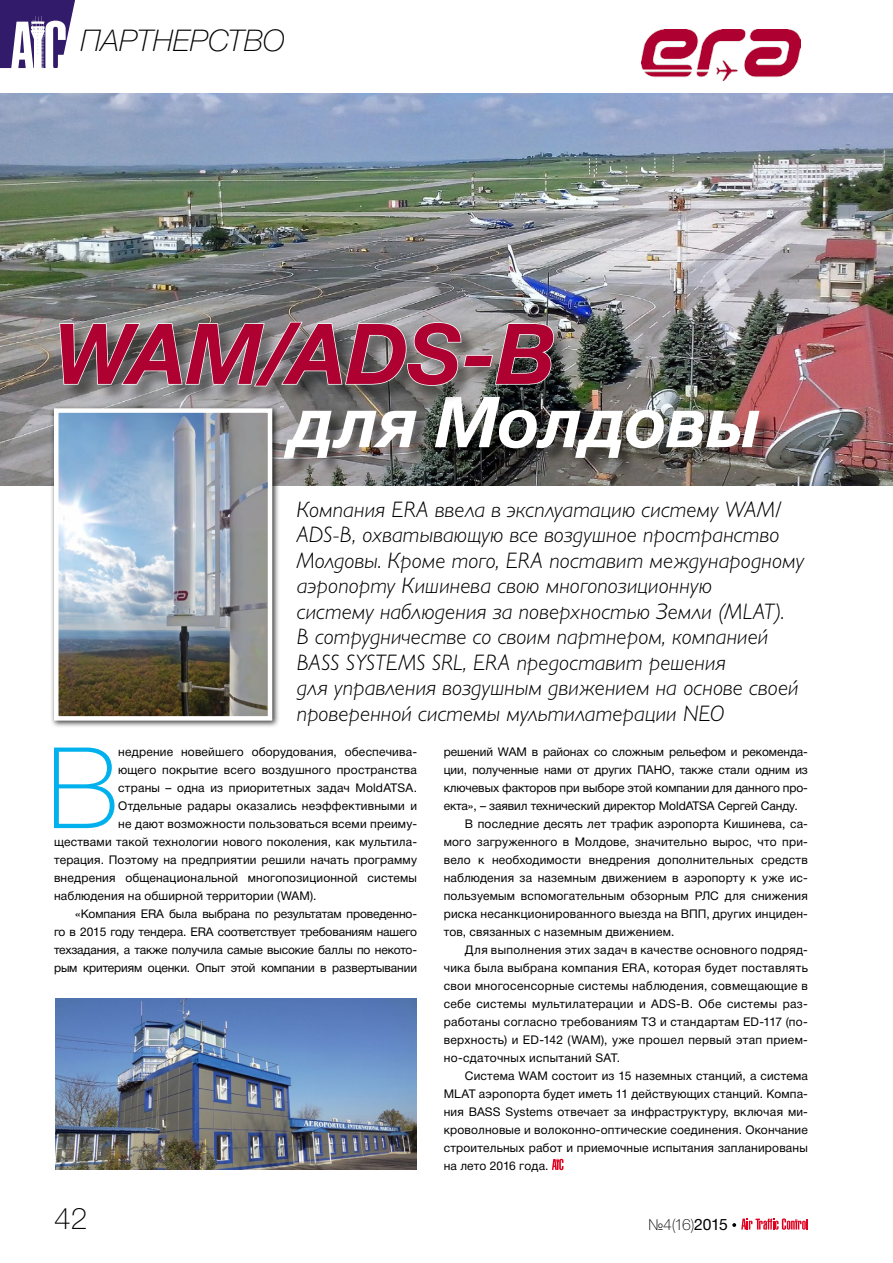
<style>
.page{position:relative;width:893px;height:1263px;background:#fff}
.page>*{position:absolute;margin:0;border:0;box-sizing:border-box;transform-origin:0 0}
.main_text_rus{font:100 113.1px "Helvetica Neue Cyr";color:#00b1ed}
.Заголовок1light{font:italic 700 84.15px "Helvetica Neue Cyr";letter-spacing:-.01em;color:#ae0031}
.Заголовок1light-2{font:italic 700 70.5px "Helvetica Neue Cyr";letter-spacing:-.01em;color:#fff}
.t1{font:italic 100 30px "Helvetica Neue Cyr";letter-spacing:.005em;color:#000}
.t2{font:100 30px "Helvetica Neue Cyr";color:#000}
.intro1{font:italic 22.5px/25.5px "Gill Sans Light C";letter-spacing:.005em;color:#000}
.t3{font:100 15.75px "Helvetica Neue Cyr";color:#000}
.main_text_rus-2{font:12px/18px "Helvetica Neue Cyr";letter-spacing:.015em;color:#000;text-align:justify}
.s1{font-weight:400}
</style>
<div class="page">
<img style="left:0;top:94px;width:893px;height:391px">
<svg style="left:0;top:0;width:75px;height:68px"></svg>
<svg style="left:552px;top:1158px;width:11px;height:12px"></svg>
<div style="left:51px;top:405px;width:229px;height:323px;background:#000;opacity:.75"></div>
<img style="left:59px;top:413px;width:208px;height:303px">
<div style="left:54px;top:408px;width:218px;height:313px;border:4px solid #fff"></div>
<img style="left:56px;top:998px;width:360px;height:172px">
<div style="left:285px;top:398px;width:491px;height:77px;background:#000;opacity:.5"></div>
<div style="left:61px;top:323px;width:511px;height:82px;background:#000;opacity:.4"></div>
<svg style="left:59px;top:320px;width:496px;height:67px;background:#858585"></svg>
<img style="left:641px;top:30px;width:159px;height:51px">
<svg style="left:732px;top:1218px;width:76px;height:12px"></svg>
<p class="t1" style="left:81px;top:24px;width:206px">ПАРТНЕРСТВО</p>
<p class="Заголовок1light" style="left:54px;top:308px;width:504px">WAM/ADS-B</p>
<p class="Заголовок1light-2" style="left:290px;top:383px;width:473px">для Молдовы</p>
<p class="intro1" style="left:297px;top:496px;width:509px">Компания ERA ввела в эксплуатацию систему WAM/ ADS-B, охватывающую все воздушное пространство Молдовы. Кроме того, ERA поставит международному аэропорту Кишинева свою многопозиционную<br>систему наблюдения за поверхностью Земли (MLAT).<br>В сотрудничестве со своим партнером, компанией BASS SYSTEMS SRL, ERA предоставит решения<br>для управления воздушным движением на основе своей проверенной системы мультилатерации NEO</p>
<p class="main_text_rus" style="left:47px;top:725px;width:73px">В</p>
<p class="main_text_rus-2" style="left:118px;top:743px;width:300px">недрение новейшего оборудования, обеспечива-</p>
<p class="main_text_rus-2" style="left:118px;top:761px;width:300px">ющего покрытие всего воздушного пространства</p>
<p class="main_text_rus-2" style="left:118px;top:779px;width:300px">страны – одна из приоритетных задач MoldATSA.</p>
<p class="main_text_rus-2" style="left:118px;top:797px;width:300px">Отдельные радары оказались неэффективными и</p>
<p class="main_text_rus-2" style="left:118px;top:815px;width:300px">не дают возможности пользоваться всеми преиму-</p>
<p class="main_text_rus-2" style="left:54px;top:833px;width:365px">ществами такой технологии нового поколения, как мультила-</p>
<p class="main_text_rus-2" style="left:54px;top:851px;width:365px">терация. Поэтому на предприятии решили начать программу</p>
<p class="main_text_rus-2" style="left:54px;top:869px;width:364px">внедрения общенациональной многопозиционной системы</p>
<p class="main_text_rus-2" style="left:54px;top:887px;width:264px">наблюдения на обширной территории (WAM).</p>
<p class="main_text_rus-2" style="left:54px;top:905px;width:365px;text-indent:21px">«Компания ERA была выбрана по результатам проведенно&shy;го в 2015 году тендера. ERA соответствует требованиям нашего техзадания, а также получила самые высокие баллы по некото&shy;рым критериям оценки. Опыт этой компании в развертывании</p>
<p class="main_text_rus-2" style="left:444px;top:743px;width:366px">решений WAM в районах со сложным рельефом и рекоменда&shy;ции, полученные нами от других ПАНО, также стали одним из ключевых факторов при выборе этой компании для данного про&shy;екта», – заявил технический директор MoldATSA Сергей Санду.</p>
<p class="main_text_rus-2" style="left:444px;top:815px;width:366px;text-indent:21px">В последние десять лет трафик аэропорта Кишинева, са&shy;мого загруженного в Молдове, значительно вырос, что при&shy;вело к необходимости внедрения дополнительных средств наблюдения за наземным движением в аэропорту к уже ис&shy;пользуемым вспомогательным обзорным РЛС для снижения риска несанкционированного выезда на ВПП, других инциден&shy;тов, связанных с наземным движением.</p>
<p class="main_text_rus-2" style="left:444px;top:941px;width:366px;text-indent:21px">Для выполнения этих задач в качестве основного подряд&shy;чика была выбрана компания ERA, которая будет поставлять свои многосенсорные системы наблюдения, совмещающие в себе системы мультилатерации и ADS-B. Обе системы раз&shy;работаны согласно требованиям ТЗ и стандартам ED-117 (по&shy;верхность) и ED-142 (WAM), уже прошел первый этап прием&shy;но-сдаточных испытаний SAT.</p>
<p class="main_text_rus-2" style="left:444px;top:1067px;width:366px;text-indent:21px">Система WAM состоит из 15 наземных станций, а система MLAT аэропорта будет иметь 11 действующих станций. Компа&shy;ния BASS Systems отвечает за инфраструктуру, включая ми&shy;кроволновые и волоконно-оптические соединения. Окончание строительных работ и приемочные испытания запланированы на лето 2016 года.</p>
<p class="t2" style="left:54px;top:1202px;width:35px">42</p>
<p class="t3" style="left:648px;top:1215px;width:81px">№4(16)<span class="s1">2015</span></p>
</div>
